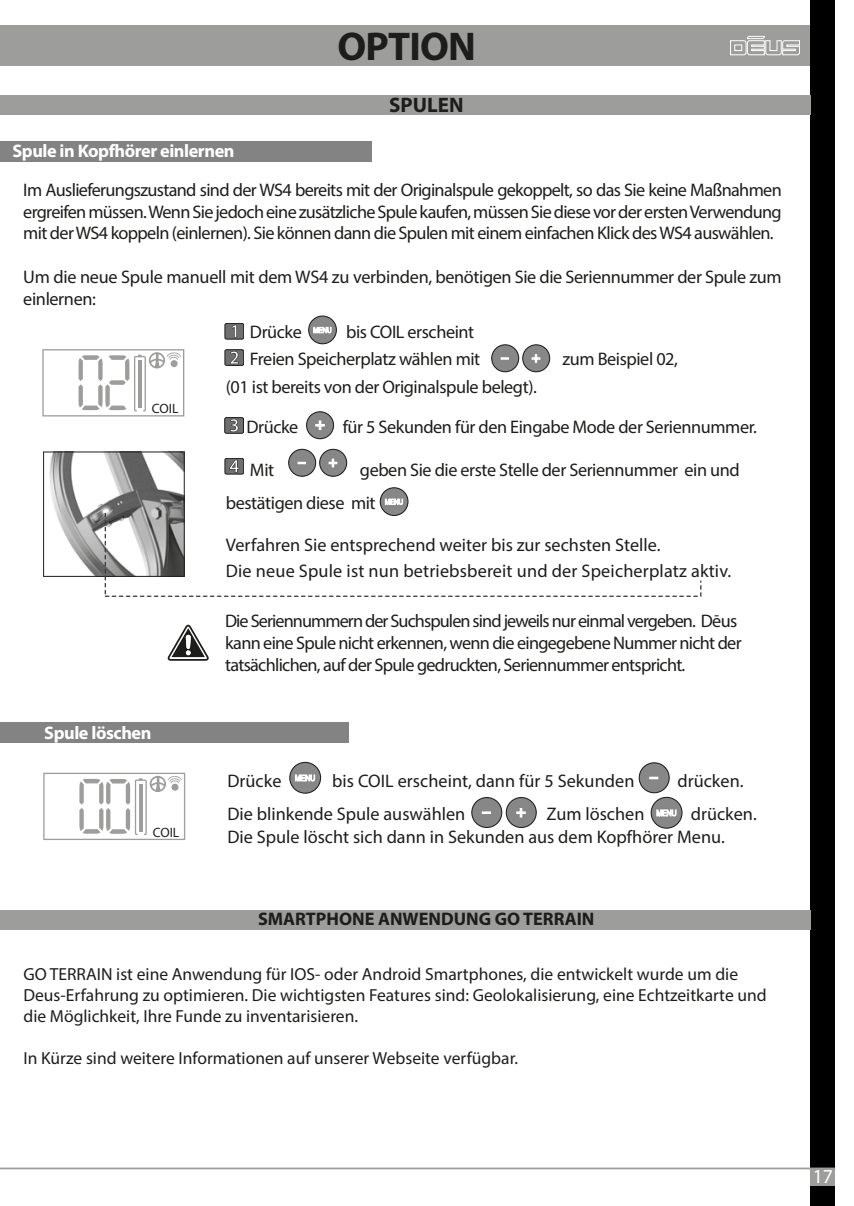
<style>
.page{position:relative;width:854px;height:1206px;background:#fff}
.page>*{position:absolute;margin:0;border:0;box-sizing:border-box;transform-origin:0 0}
.t1{font:700 40.25px "Myriad Pro";letter-spacing:-.02em;color:#1d1d1b}
.t2{font:700 21px "Myriad Pro";color:#1d1d1b}
.t3{font:19.78px "Myriad Pro";color:#fff}
.t4{font:18.2px/21.9px "Myriad Pro";letter-spacing:-.025em;color:#1d1d1b}
.t5{font:18.2px/22.8px "Myriad Pro";color:#1d1d1b}
.t6{font:18.2px/26.2px "Myriad Pro";letter-spacing:.01em;color:#1d1d1b}
.t7{font:700 18.2px "Myriad Pro";letter-spacing:-.025em;color:#fff}
.t8{font:700 18.2px "Myriad Pro";color:#1d1d1b}
.t9{font:17.5px/21px "Myriad Pro";color:#1d1d1b}
.t10{font:13.47px "Myriad Pro";color:#1d1d1b}
</style>
<div class="page">
<div style="left:0;top:25px;width:810px;height:41px;background:#9d9d9c"></div>
<div style="left:810px;top:0;width:25px;height:1205px;background:#010000"></div>
<hr style="left:0;top:1167px;width:835px;height:2px;background:#9d9d9c">
<div style="left:810px;top:1168px;width:25px;height:17px;background:#9d9d9c"></div>
<svg style="left:730px;top:36px;width:69px;height:19px"></svg>
<div style="left:0;top:95px;width:810px;height:20px;background:#9d9d9c"></div>
<div style="left:0;top:141px;width:371px;height:21px;background:#848383"></div>
<svg style="left:42px;top:349px;width:142px;height:67px"></svg>
<hr style="left:138px;top:376px;width:3px;height:15px;background:#9d9d9c">
<hr style="left:138px;top:393px;width:3px;height:15px;background:#9d9d9c">
<hr style="left:138px;top:360px;width:3px;height:16px;background:#9d9d9c">
<svg style="left:43px;top:772px;width:142px;height:68px"></svg>
<hr style="left:139px;top:800px;width:3px;height:15px;background:#9d9d9c">
<hr style="left:139px;top:816px;width:3px;height:15px;background:#9d9d9c">
<hr style="left:139px;top:784px;width:3px;height:15px;background:#9d9d9c">
<div style="left:319px;top:449px;width:27px;height:27px;background:#878787;border-radius:50%"></div>
<div style="left:319px;top:449px;width:28px;height:28px;border:1px solid #1d1d1b;border-radius:50%"></div>
<div style="left:288px;top:449px;width:27px;height:27px;background:#878787;border-radius:50%"></div>
<div style="left:288px;top:449px;width:28px;height:28px;border:1px solid #1d1d1b;border-radius:50%"></div>
<svg style="left:297px;top:462px;width:9px;height:2px"></svg>
<svg style="left:328px;top:458px;width:10px;height:10px"></svg>
<div style="left:306px;top:412px;width:27px;height:27px;background:#878787;border-radius:50%"></div>
<div style="left:306px;top:411px;width:28px;height:28px;border:1px solid #1d1d1b;border-radius:50%"></div>
<svg style="left:315px;top:420px;width:10px;height:10px"></svg>
<div style="left:522px;top:345px;width:27px;height:27px;background:#878787;border-radius:50%"></div>
<div style="left:522px;top:344px;width:28px;height:28px;border:1px solid #1d1d1b;border-radius:50%"></div>
<div style="left:491px;top:345px;width:27px;height:27px;background:#878787;border-radius:50%"></div>
<div style="left:491px;top:344px;width:28px;height:28px;border:1px solid #1d1d1b;border-radius:50%"></div>
<svg style="left:500px;top:357px;width:9px;height:3px"></svg>
<svg style="left:531px;top:354px;width:10px;height:9px"></svg>
<div style="left:380px;top:488px;width:28px;height:27px;background:#878787;border-radius:50%"></div>
<div style="left:379px;top:487px;width:29px;height:29px;border:1px solid #1d1d1b;border-radius:50%"></div>
<svg style="left:385px;top:498px;width:18px;height:8px"></svg>
<div style="left:308px;top:316px;width:28px;height:28px;background:#878787;border-radius:50%"></div>
<div style="left:308px;top:315px;width:29px;height:29px;border:1px solid #1d1d1b;border-radius:50%"></div>
<svg style="left:313px;top:326px;width:18px;height:8px"></svg>
<svg style="left:225px;top:323px;width:19px;height:16px"></svg>
<svg style="left:225px;top:349px;width:19px;height:16px"></svg>
<svg style="left:224px;top:417px;width:20px;height:16px"></svg>
<svg style="left:225px;top:458px;width:19px;height:16px"></svg>
<img style="left:49px;top:453px;width:134px;height:122px">
<div style="left:43px;top:451px;width:142px;height:126px;border:1px solid #1d1d1b"></div>
<svg style="left:167px;top:624px;width:42px;height:37px"></svg>
<svg style="left:105px;top:513px;width:596px;height:84px"></svg>
<div style="left:0;top:722px;width:349px;height:21px;background:#848383"></div>
<div style="left:506px;top:797px;width:30px;height:30px;background:#878787;border-radius:50%"></div>
<div style="left:505px;top:797px;width:31px;height:31px;border:1px solid #1d1d1b;border-radius:50%"></div>
<div style="left:471px;top:797px;width:30px;height:30px;background:#878787;border-radius:50%"></div>
<div style="left:471px;top:797px;width:31px;height:31px;border:1px solid #1d1d1b;border-radius:50%"></div>
<svg style="left:481px;top:811px;width:9px;height:3px"></svg>
<svg style="left:516px;top:808px;width:10px;height:10px"></svg>
<div style="left:651px;top:797px;width:30px;height:31px;background:#878787;border-radius:50%"></div>
<div style="left:650px;top:796px;width:32px;height:32px;border:1px solid #1d1d1b;border-radius:50%"></div>
<svg style="left:656px;top:809px;width:20px;height:8px"></svg>
<div style="left:290px;top:762px;width:30px;height:31px;background:#878787;border-radius:50%"></div>
<div style="left:289px;top:762px;width:32px;height:31px;border:1px solid #1d1d1b;border-radius:50%"></div>
<svg style="left:295px;top:774px;width:20px;height:8px"></svg>
<div style="left:639px;top:762px;width:30px;height:30px;background:#878787;border-radius:50%"></div>
<div style="left:638px;top:762px;width:31px;height:31px;border:1px solid #1d1d1b;border-radius:50%"></div>
<svg style="left:649px;top:776px;width:9px;height:3px"></svg>
<div style="left:0;top:910px;width:810px;height:20px;background:#9d9d9c"></div>
<p class="t7" style="left:12px;top:139px;width:223px">Spule in Kopfhörer einlernen</p>
<h1 class="t1" style="left:337px;top:20px;width:140px">OPTION</h1>
<p class="t2" style="left:389px;top:91px;width:76px">SPULEN</p>
<p class="t4" style="left:23px;top:178px;width:759px;text-align:justify">Im Auslieferungszustand sind der WS4 bereits mit der Originalspule gekoppelt, so das Sie keine Maßnahmen ergreifen müssen. Wenn Sie jedoch eine zusätzliche Spule kaufen, müssen Sie diese vor der ersten Verwendung mit der WS4 koppeln (einlernen). Sie können dann die Spulen mit einem einfachen Klick des WS4 auswählen.</p>
<p class="t4" style="left:23px;top:266px;width:759px">Um die neue Spule manuell mit dem WS4 zu verbinden, benötigen Sie die Seriennummer der Spule zum einlernen:</p>
<p class="t10" style="left:152px;top:400px;width:28px">COIL</p>
<p class="t7" style="left:44px;top:721px;width:109px">Spule löschen</p>
<p class="t10" style="left:153px;top:823px;width:28px">COIL</p>
<p class="t4" style="left:250px;top:321px;width:53px">Drücke</p>
<p class="t4" style="left:250px;top:318px;width:232px;line-height:27.1px;text-indent:96px">bis COIL erscheint<br>Freien Speicherplatz wählen mit</p>
<p class="t4" style="left:562px;top:348px;width:117px">zum Beispiel 02,</p>
<p class="t4" style="left:246px;top:367px;width:292px;line-height:39.4px;text-indent:-21px">(01 ist bereits von der Originalspule belegt).<br>Drücke</p>
<p class="t4" style="left:342px;top:415px;width:416px">für 5 Sekunden für den Eingabe Mode der Seriennummer.</p>
<p class="t4" style="left:226px;top:452px;width:515px;line-height:33.2px;text-indent:134px">geben Sie die erste Stelle der Seriennummer ein und bestätigen diese mit</p>
<p class="t6" style="left:226px;top:531px;width:507px">Verfahren Sie entsprechend weiter bis zur sechsten Stelle.<br>Die neue Spule ist nun betriebsbereit und der Speicherplatz aktiv.</p>
<p class="t4" style="left:250px;top:458px;width:26px">Mit</p>
<p class="t4" style="left:225px;top:609px;width:518px">Die Seriennummern der Suchspulen sind jeweils nur einmal vergeben. Dēus kann eine Spule nicht erkennen, wenn die eingegebene Nummer nicht der tatsächlichen, auf der Spule gedruckten, Seriennummer entspricht.</p>
<p class="t4" style="left:227px;top:769px;width:56px">Drücke</p>
<p class="t5" style="left:332px;top:769px;width:303px">bis COIL erscheint, dann für 5 Sekunden</p>
<p class="t5" style="left:677px;top:769px;width:68px">drücken.</p>
<p class="t5" style="left:227px;top:802px;width:239px">Die blinkende Spule auswählen</p>
<p class="t5" style="left:546px;top:802px;width:99px">Zum löschen</p>
<p class="t5" style="left:227px;top:802px;width:530px;text-indent:463px">drücken.<br>Die Spule löscht sich dann in Sekunden aus dem Kopfhörer Menu.</p>
<p class="t8" style="left:258px;top:907px;width:338px">SMARTPHONE ANWENDUNG GO TERRAIN</p>
<p class="t9" style="left:23px;top:963px;width:744px">GO TERRAIN ist eine Anwendung für IOS- oder Android Smartphones, die entwickelt wurde um die<br>Deus-Erfahrung zu optimieren. Die wichtigsten Features sind: Geolokalisierung, eine Echtzeitkarte und die Möglichkeit, Ihre Funde zu inventarisieren.</p>
<p class="t9" style="left:23px;top:1047px;width:496px">In Kürze sind weitere Informationen auf unserer Webseite verfügbar.</p>
<p class="t3" style="left:812px;top:1164px;width:22px">17</p>
</div>
